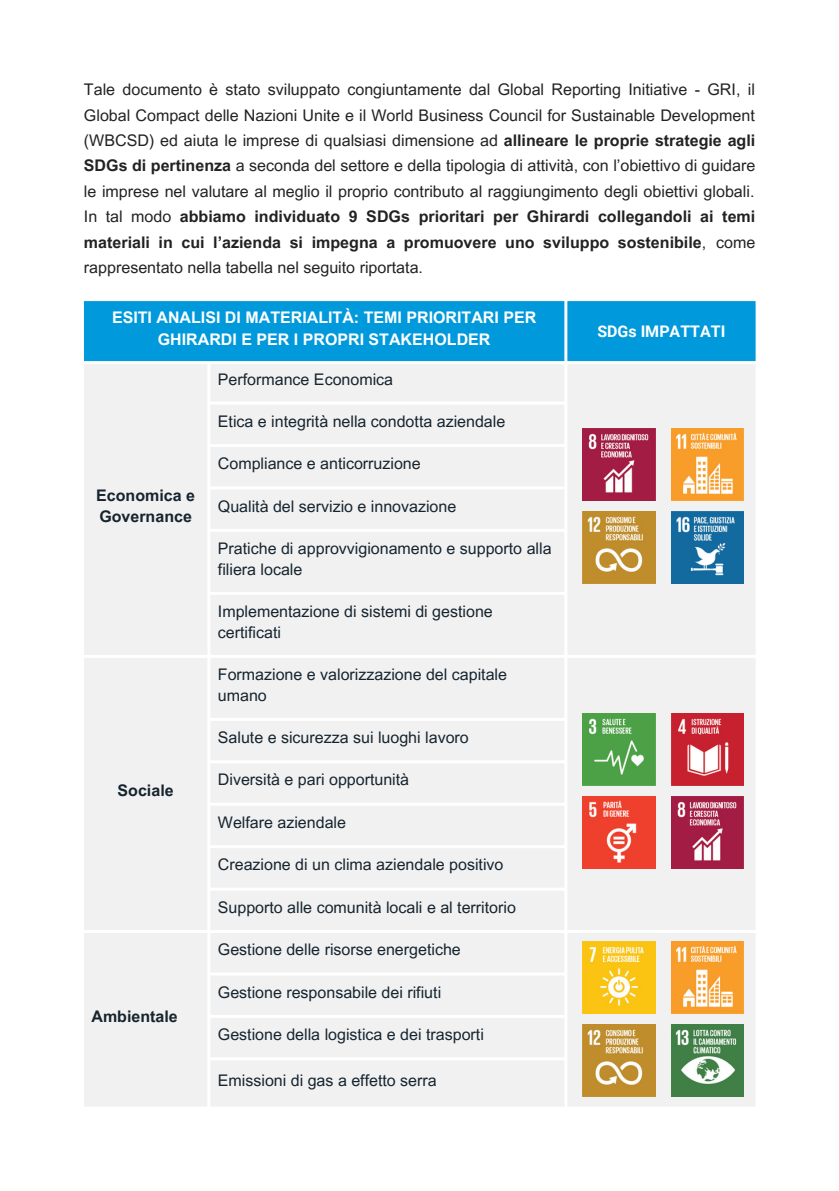
<style>
.page{position:relative;width:839px;height:1191px;background:#fff}
.page>*{position:absolute;margin:0;border:0;box-sizing:border-box;transform-origin:0 0}
.t1{font:16px/25.4px "Arial MT Pro";color:#222;text-align:justify}
.t2{font:16px/21.4px "Arial MT Pro";color:#16242e}
.t3{font:700 16px/21.4px "Arial MT Pro";color:#fff;text-align:center}
.t4{font:700 16px/21.4px "Arial MT Pro";color:#16242e}
.t5{font:700 16px "Roboto";color:#fff}
.s1{font-weight:700}
</style>
<div class="page">
<div style="left:84px;top:301px;width:671px;height:60px;background:#0099db"></div>
<div style="left:84px;top:364px;width:671px;height:742px;background:#f1f1f2"></div>
<img style="left:583px;top:428px;width:72px;height:72px">
<img style="left:583px;top:511px;width:72px;height:72px">
<img style="left:671px;top:511px;width:72px;height:72px">
<img style="left:671px;top:428px;width:72px;height:72px">
<img style="left:583px;top:713px;width:72px;height:72px">
<img style="left:583px;top:796px;width:72px;height:72px">
<img style="left:671px;top:796px;width:72px;height:72px">
<img style="left:671px;top:713px;width:72px;height:72px">
<img style="left:583px;top:942px;width:72px;height:72px">
<img style="left:583px;top:1025px;width:72px;height:72px">
<img style="left:671px;top:1025px;width:72px;height:72px">
<img style="left:671px;top:942px;width:72px;height:72px">
<p class="t1" style="left:84px;top:79px;width:673px">Tale documento è stato sviluppato congiuntamente dal Global Reporting Initiative - GRI, il Global Compact delle Nazioni Unite e il World Business Council for Sustainable Development (WBCSD) ed aiuta le imprese di qualsiasi dimensione ad <span class="s1">allineare le proprie strategie agli SDGs di pertinenza</span> a seconda del settore e della tipologia di attività, con l’obiettivo di guidare le imprese nel valutare al meglio il proprio contributo al raggiungimento degli obiettivi globali.<br>In tal modo <span class="s1">abbiamo individuato 9 SDGs prioritari per Ghirardi collegandoli ai temi materiali in cui l’azienda si impegna a promuovere uno sviluppo sostenibile</span>, come rappresentato nella tabella nel seguito riportata.</p>
<p class="t3" style="left:112px;top:309px;width:426px">ESITI ANALISI DI MATERIALITÀ: TEMI PRIORITARI PER<br>GHIRARDI E PER I PROPRI STAKEHOLDER</p>
<p class="t4" style="left:96px;top:487px;width:100px">Economica e<br>Governance</p>
<p class="t4" style="left:118px;top:782px;width:58px">Sociale</p>
<p class="t4" style="left:91px;top:1008px;width:88px">Ambientale</p>
<p class="t2" style="left:218px;top:371px;width:177px">Performance Economica</p>
<p class="t2" style="left:218px;top:412px;width:289px">Etica e integrità nella condotta aziendale</p>
<p class="t2" style="left:218px;top:455px;width:204px">Compliance e anticorruzione</p>
<p class="t2" style="left:218px;top:497px;width:240px">Qualità del servizio e innovazione</p>
<p class="t2" style="left:218px;top:540px;width:335px">Pratiche di approvvigionamento e supporto alla filiera locale</p>
<p class="t2" style="left:218px;top:603px;width:276px">Implementazione di sistemi di gestione certificati</p>
<p class="t2" style="left:218px;top:666px;width:290px">Formazione e valorizzazione del capitale umano</p>
<p class="t2" style="left:218px;top:729px;width:252px">Salute e sicurezza sui luoghi lavoro</p>
<p class="t2" style="left:218px;top:771px;width:193px">Diversità e pari opportunità</p>
<p class="t2" style="left:218px;top:814px;width:130px">Welfare aziendale</p>
<p class="t2" style="left:218px;top:856px;width:287px">Creazione di un clima aziendale positivo</p>
<p class="t2" style="left:218px;top:898px;width:299px">Supporto alle comunità locali e al territorio</p>
<p class="t2" style="left:218px;top:941px;width:244px">Gestione delle risorse energetiche</p>
<p class="t2" style="left:218px;top:983px;width:225px">Gestione responsabile dei rifiuti</p>
<p class="t2" style="left:218px;top:1026px;width:267px">Gestione della logistica e dei trasporti</p>
<p class="t2" style="left:218px;top:1072px;width:220px">Emissioni di gas a effetto serra</p>
<p class="t5" style="left:597px;top:322px;width:130px">SDGs IMPATTATI</p>
</div>
